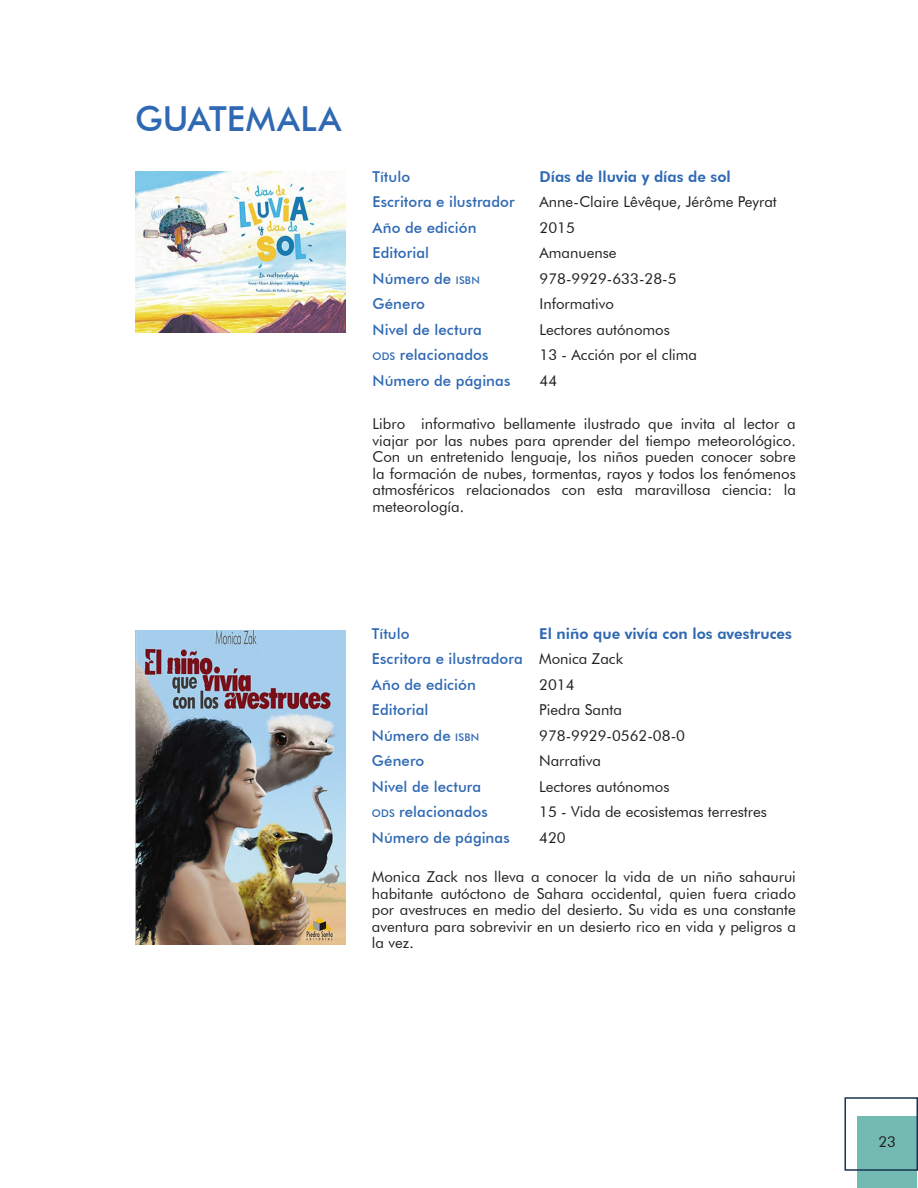
<style>
.page{position:relative;width:918px;height:1188px;background:#fff}
.page>*{position:absolute;margin:0;border:0;box-sizing:border-box;transform-origin:0 0}
.Estilo_de_párrafo_1{font:500 34.5px "Futura BT";letter-spacing:.01em;color:#2f69b3}
.Tabla_row{font:15px/16.5px "Futura BT";color:#231f20;text-align:justify}
.Tabla_head{font:500 15px "Futura BT";letter-spacing:.005em;color:#2f69b3}
.Tabla_row-2{font:800 15px "Futura BT";color:#2f69b3}
.s1{font-size:10.5px}
</style>
<div class="page">
<div style="left:857px;top:1116px;width:60px;height:72px;background:#73bab2"></div>
<div style="left:844px;top:1097px;width:74px;height:74px;border:2px solid #1b344e"></div>
<img style="left:135px;top:172px;width:211px;height:161px">
<img style="left:135px;top:631px;width:211px;height:313px">
<p class="Estilo_de_párrafo_1" style="left:135px;top:98px;width:208px">GUATEMALA</p>
<p class="Tabla_head" style="left:372px;top:167px;width:39px">Título</p>
<p class="Tabla_row-2" style="left:540px;top:167px;width:193px">Días de lluvia y días de sol</p>
<p class="Tabla_head" style="left:372px;top:193px;width:144px">Escritora e ilustrador</p>
<p class="Tabla_row" style="left:540px;top:193px;width:239px">Anne-Claire Lêvêque, Jérôme Peyrat</p>
<p class="Tabla_head" style="left:372px;top:218px;width:106px">Año de edición</p>
<p class="Tabla_row" style="left:540px;top:219px;width:37px">2015</p>
<p class="Tabla_head" style="left:372px;top:244px;width:58px">Editorial</p>
<p class="Tabla_row" style="left:540px;top:244px;width:79px">Amanuense</p>
<p class="Tabla_head" style="left:372px;top:269px;width:109px">Número de <span class="s1">ISBN</span></p>
<p class="Tabla_row" style="left:540px;top:270px;width:139px">978-9929-633-28-5</p>
<p class="Tabla_head" style="left:372px;top:295px;width:54px">Género</p>
<p class="Tabla_row" style="left:540px;top:295px;width:76px">Informativo</p>
<p class="Tabla_head" style="left:372px;top:320px;width:111px">Nivel de lectura</p>
<p class="Tabla_row" style="left:540px;top:321px;width:132px">Lectores autónomos</p>
<p class="Tabla_head" style="left:372px;top:346px;width:117px"><span class="s1">ODS</span> relacionados</p>
<p class="Tabla_row" style="left:540px;top:346px;width:159px">13 - Acción por el clima</p>
<p class="Tabla_head" style="left:372px;top:371px;width:139px">Número de páginas</p>
<p class="Tabla_row" style="left:540px;top:372px;width:19px">44</p>
<p class="Tabla_row" style="left:372px;top:415px;width:425px">Libro informativo bellamente ilustrado que invita al lector a viajar por las nubes para aprender del tiempo meteorológico.<br>Con un entretenido lenguaje, los niños pueden conocer sobre la formación de nubes, tormentas, rayos y todos los fenómenos atmosféricos relacionados con esta maravillosa ciencia: la meteorología.</p>
<p class="Tabla_head" style="left:372px;top:624px;width:39px">Título</p>
<p class="Tabla_row-2" style="left:539px;top:624px;width:254px">El niño que vivía con los avestruces</p>
<p class="Tabla_head" style="left:372px;top:650px;width:153px">Escritora e ilustradora</p>
<p class="Tabla_row" style="left:539px;top:650px;width:85px">Monica Zack</p>
<p class="Tabla_head" style="left:372px;top:675px;width:106px">Año de edición</p>
<p class="Tabla_row" style="left:539px;top:676px;width:37px">2014</p>
<p class="Tabla_head" style="left:372px;top:701px;width:58px">Editorial</p>
<p class="Tabla_row" style="left:539px;top:701px;width:84px">Piedra Santa</p>
<p class="Tabla_head" style="left:372px;top:726px;width:109px">Número de <span class="s1">ISBN</span></p>
<p class="Tabla_row" style="left:539px;top:727px;width:147px">978-9929-0562-08-0</p>
<p class="Tabla_head" style="left:372px;top:752px;width:54px">Género</p>
<p class="Tabla_row" style="left:539px;top:752px;width:64px">Narrativa</p>
<p class="Tabla_head" style="left:372px;top:777px;width:111px">Nivel de lectura</p>
<p class="Tabla_row" style="left:539px;top:778px;width:132px">Lectores autónomos</p>
<p class="Tabla_head" style="left:372px;top:803px;width:117px"><span class="s1">ODS</span> relacionados</p>
<p class="Tabla_row" style="left:539px;top:803px;width:229px">15 - Vida de ecosistemas terrestres</p>
<p class="Tabla_head" style="left:372px;top:828px;width:139px">Número de páginas</p>
<p class="Tabla_row" style="left:539px;top:829px;width:28px">420</p>
<p class="Tabla_row" style="left:372px;top:868px;width:426px">Monica Zack nos lleva a conocer la vida de un niño sahaurui habitante autóctono de Sahara occidental, quien fuera criado por avestruces en medio del desierto. Su vida es una constante aventura para sobrevivir en un desierto rico en vida y peligros a la vez.</p>
<p class="Tabla_row" style="left:878px;top:1134px;width:19px">23</p>
</div>
